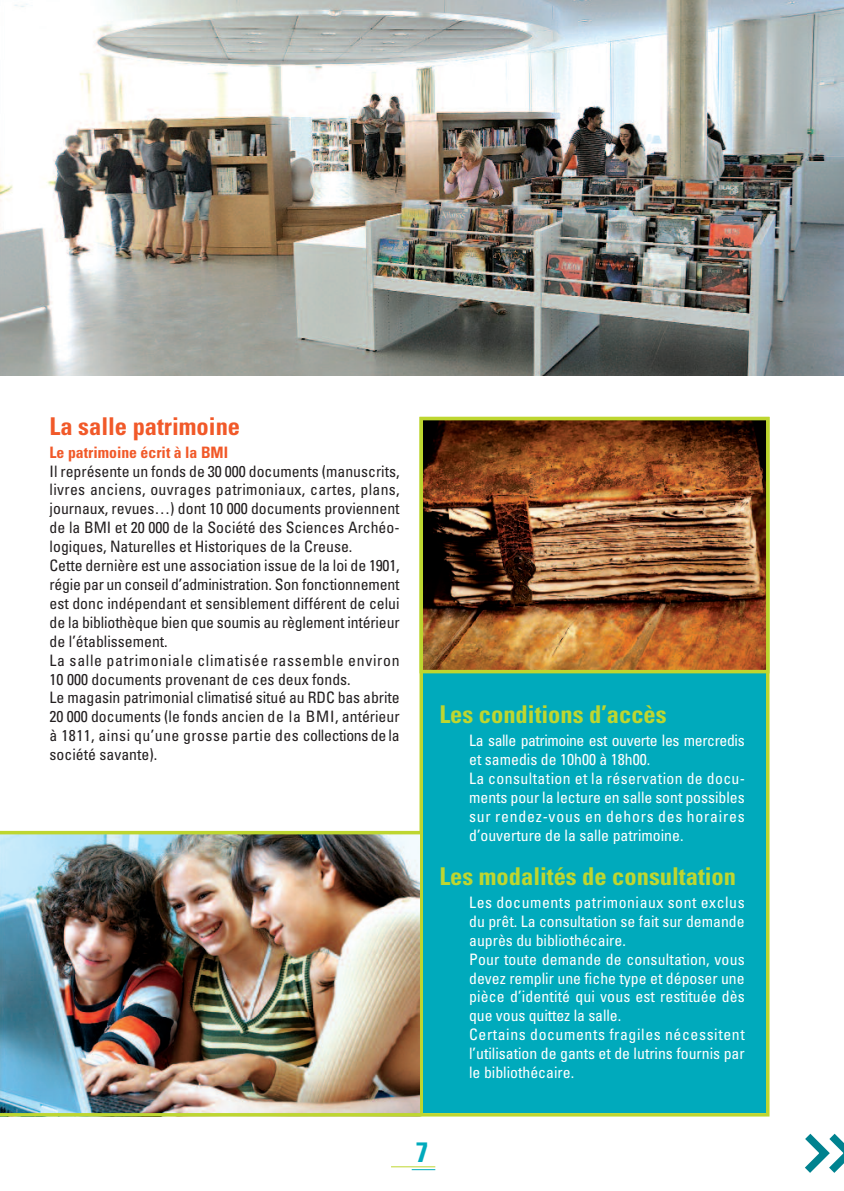
<style>
.page{position:relative;width:844px;height:1191px;background:#fff}
.page>*{position:absolute;margin:0;border:0;box-sizing:border-box;transform-origin:0 0}
.t1{font:700 condensed 28px "Univers";color:#00aabc}
.t2{font:700 condensed 24.5px "Univers";color:#bed630}
.t3{font:700 condensed 24.5px "Univers";color:#f15929}
.t4{font:condensed 15.75px/18.9px "Univers";color:#231f20}
.t5{font:condensed 15.75px/18.9px "Univers";color:#fff}
.t6{font:700 condensed 15.75px "Univers";color:#f15929}
</style>
<div class="page">
<div style="left:423px;top:420px;width:342px;height:693px;background:#00aabc"></div>
<div style="left:419px;top:417px;width:350px;height:699px;border:4px solid #bed630"></div>
<img style="left:0;top:0;width:843px;height:376px">
<img style="left:424px;top:422px;width:340px;height:246px">
<div style="left:419px;top:417px;width:350px;height:256px;border:4px solid #bed630"></div>
<img style="left:0;top:834px;width:419px;height:279px">
<hr style="left:0;top:1113px;width:421px;height:3px;background:#bed630">
<hr style="left:0;top:831px;width:421px;height:3px;background:#bed630">
<hr style="left:391px;top:1166px;width:44px;height:1px;background:#bed630">
<svg style="left:411px;top:1169px;width:24px;height:1px"></svg>
<svg style="left:805px;top:1133px;width:38px;height:39px"></svg>
<h2 class="t3" style="left:50px;top:417px;width:192px">La salle patrimoine</h2>
<p class="t6" style="left:50px;top:446px;width:180px">Le patrimoine écrit à la BMI</p>
<p class="t4" style="left:50px;top:463px;width:351px">Il représente un fonds de 30 000 documents (manuscrits, livres anciens, ouvrages patrimoniaux, cartes, plans, journaux, revues…) dont 10 000 documents proviennent de la BMI et 20 000 de la Société des Sciences Archéo&shy;logiques, Naturelles et Historiques de la Creuse.<br>Cette dernière est une association issue de la loi de 1901, régie par un conseil d’administration. Son fonctionnement est donc indépendant et sensiblement différent de celui de la bibliothèque bien que soumis au règlement intérieur de l’établissement.<br>La salle patrimoniale climatisée rassemble environ 10 000 documents provenant de ces deux fonds.<br>Le magasin patrimonial climatisé situé au RDC bas abrite 20 000 documents (le fonds ancien de la BMI, antérieur à 1811, ainsi qu’une grosse partie des collections de la société savante).</p>
<h2 class="t2" style="left:439px;top:705px;width:229px">Les conditions d’accès</h2>
<p class="t5" style="left:469px;top:732px;width:277px">La salle patrimoine est ouverte les mercredis et samedis de 10h00 à 18h00.<br>La consultation et la réservation de docu&shy;ments pour la lecture en salle sont possibles sur rendez-vous en dehors des horaires d’ouverture de la salle patrimoine.</p>
<h2 class="t2" style="left:439px;top:867px;width:298px">Les modalités de consultation</h2>
<p class="t5" style="left:469px;top:894px;width:277px">Les documents patrimoniaux sont exclus du prêt. La consultation se fait sur demande auprès du bibliothécaire.<br>Pour toute demande de consultation, vous devez remplir une fiche type et déposer une pièce d’identité qui vous est restituée dès que vous quittez la salle.<br>Certains documents fragiles nécessitent l’utilisation de gants et de lutrins fournis par le bibliothécaire.</p>
<h1 class="t1" style="left:415px;top:1141px;width:14px">7</h1>
</div>
